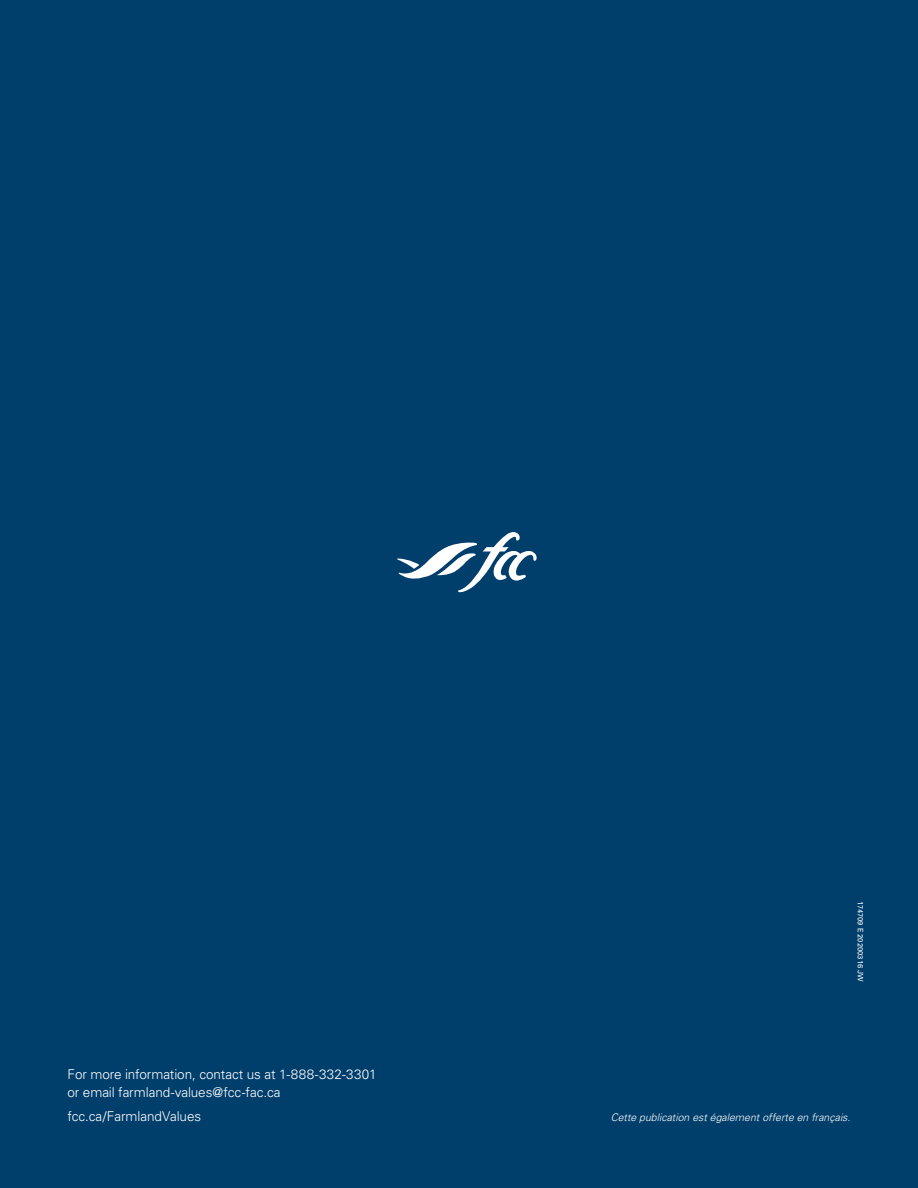
<style>
.page{position:relative;width:918px;height:1188px;background:#003e6b}
.page>*{position:absolute;margin:0;border:0;box-sizing:border-box;transform-origin:0 0}
.t1{font:300 13.5px/17.2px "Univers";letter-spacing:-.005em;color:#fff}
.t2{font:italic 300 10.5px "Univers";color:#fff}
.t3{font:7.5px "Univers";color:#fff}
</style>
<div class="page">
<svg style="left:397px;top:532px;width:140px;height:60px"></svg>
<p class="t1" style="left:68px;top:1065px;width:311px">For more information, contact us at 1-888-332-3301 or email farmland-values@fcc-fac.ca</p>
<p class="t1" style="left:68px;top:1107px;width:135px">fcc.ca/FarmlandValues</p>
<p class="t3" style="left:865px;top:901px;width:82px;rotate:90deg">174709 E 20200316 JW</p>
<p class="t2" style="left:611px;top:1110px;width:241px">Cette publication est également offerte en français.</p>
</div>
